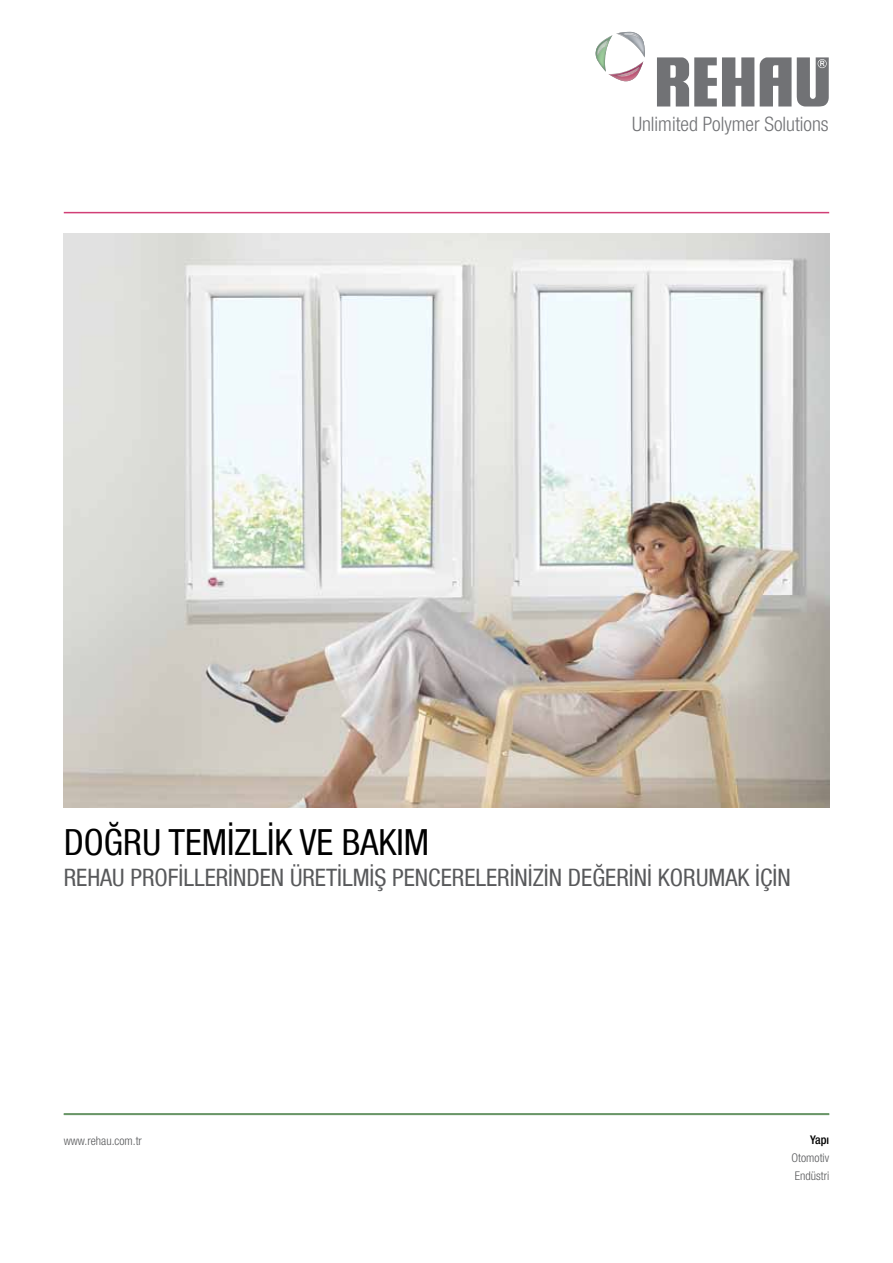
<style>
.page{position:relative;width:893px;height:1263px;background:#fff}
.page>*{position:absolute;margin:0;border:0;box-sizing:border-box;transform-origin:0 0}
.t1{font:condensed 36px "Helvetica Neue LT Com";color:#000}
.t2{font:condensed 24px "Helvetica Neue LT Com";color:#58595b}
.t3{font:300 condensed 19.95px "Helvetica Neue LT Com";color:#717275}
.t4{font:300 condensed 12px/18px "Helvetica Neue LT Com";color:#58595b}
.t5{font:500 condensed 12px "Helvetica Neue LT Com";color:#000}
</style>
<div class="page">
<hr style="left:64px;top:212px;width:765px;height:1px;background:#d13f76">
<hr style="left:64px;top:1113px;width:765px;height:2px;background:#699667">
<svg style="left:595px;top:32px;width:50px;height:49px"></svg>
<img style="left:623px;top:34px;width:17px;height:5px">
<svg style="left:760px;top:57px;width:31px;height:49px;background:#838487"></svg>
<svg style="left:657px;top:57px;width:97px;height:50px"></svg>
<svg style="left:797px;top:57px;width:32px;height:49px;background:#8d8e90"></svg>
<img style="left:64px;top:234px;width:765px;height:574px">
<p class="t3" style="left:632px;top:113px;width:198px">Unlimited Polymer Solutions</p>
<h1 class="t1" style="left:64px;top:821px;width:367px">DOĞRU TEMIZLIK VE BAKIM</h1>
<p class="t2" style="left:64px;top:864px;width:728px">REHAU PROFILLERINDEN ÜRETILMIŞ PENCERELERINIZIN DEĞERINI KORUMAK IÇIN</p>
<p class="t4" style="left:64px;top:1132px;width:80px">www.rehau.com.tr</p>
<p class="t5" style="left:810px;top:1132px;width:21px">Yapı</p>
<p class="t4" style="left:792px;top:1149px;width:39px">Otomotiv<br>Endüstri</p>
</div>
